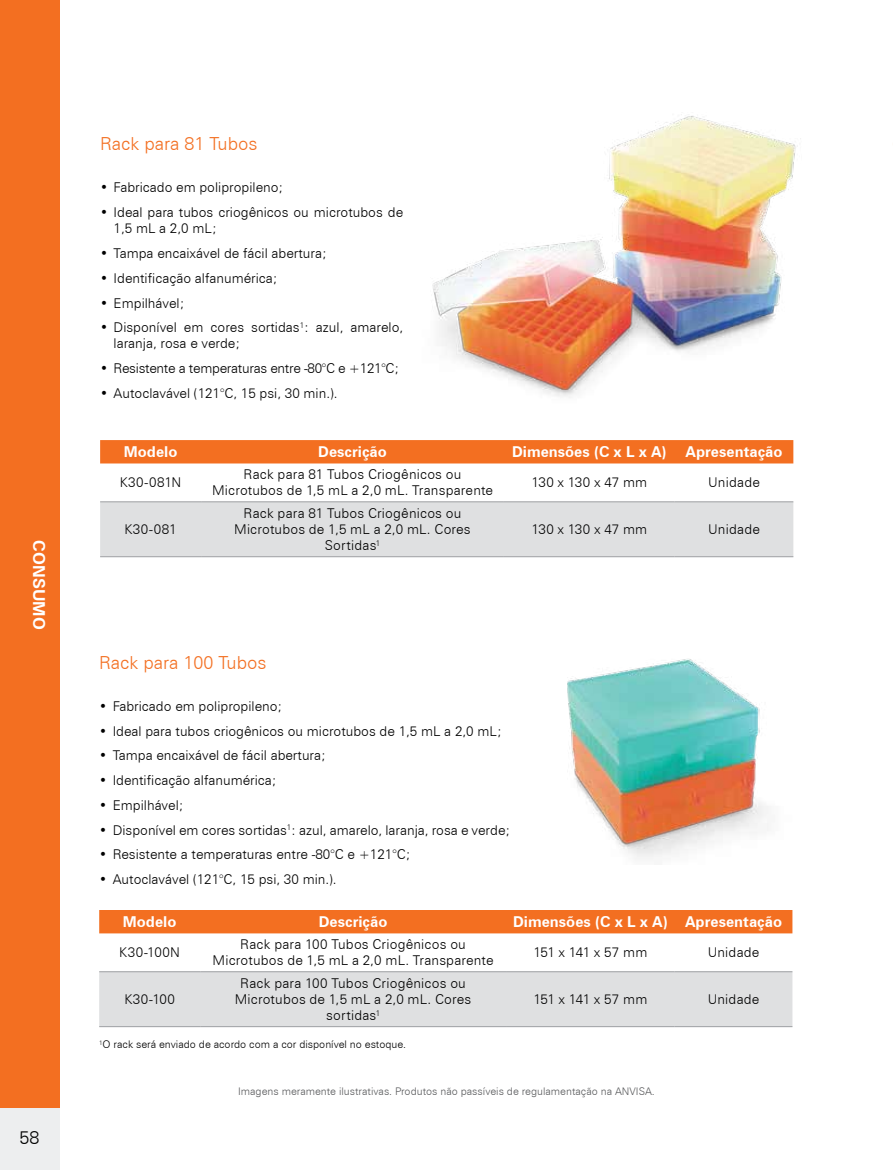
<style>
.page{position:relative;width:893px;height:1170px;background:#fff}
.page>*{position:absolute;margin:0;border:0;box-sizing:border-box;transform-origin:0 0}
.t1{font:300 18px "Zurich BT";color:#f36f21}
.t2{font:300 18px "Zurich BT";color:#000}
.t3{font:700 16.5px "Zurich BT";letter-spacing:.01em;color:#fff}
.t4{font:700 15px "Zurich BT";color:#fff}
.t5{font:300 13.5px/16.2px "Zurich BT";color:#000;text-align:center}
.t6{font:300 13.5px "Zurich BT";letter-spacing:-.02em;color:#000}
.t7{font:300 13.5px "Zurich BT";letter-spacing:-.03em;color:#000}
.t8{font:300 10.5px "Zurich BT";color:#58595b}
.t9{font:300 10.5px "Zurich BT";color:#000}
</style>
<div class="page">
<div style="left:0;top:1091px;width:60px;height:78px;background:#edeeef"></div>
<div style="left:0;top:0;width:60px;height:1107px;background:#f36f21"></div>
<div style="left:100px;top:440px;width:693px;height:23px;background:#f36f21"></div>
<div style="left:100px;top:502px;width:693px;height:54px;background:#dfe0e1"></div>
<hr style="left:100px;top:501px;width:101px;height:1px;background:#9d9fa2">
<hr style="left:201px;top:501px;width:303px;height:1px;background:#9d9fa2">
<hr style="left:504px;top:501px;width:171px;height:1px;background:#9d9fa2">
<hr style="left:100px;top:556px;width:101px;height:1px;background:#9d9fa2">
<hr style="left:201px;top:556px;width:303px;height:1px;background:#9d9fa2">
<hr style="left:504px;top:556px;width:171px;height:1px;background:#9d9fa2">
<hr style="left:675px;top:501px;width:118px;height:1px;background:#9d9fa2">
<hr style="left:675px;top:556px;width:118px;height:1px;background:#9d9fa2">
<img style="left:432px;top:114px;width:369px;height:284px">
<div style="left:99px;top:910px;width:693px;height:23px;background:#f36f21"></div>
<div style="left:99px;top:972px;width:693px;height:54px;background:#dfe0e1"></div>
<hr style="left:99px;top:971px;width:101px;height:1px;background:#9d9fa2">
<hr style="left:200px;top:971px;width:306px;height:1px;background:#9d9fa2">
<hr style="left:506px;top:971px;width:169px;height:1px;background:#9d9fa2">
<hr style="left:99px;top:1026px;width:101px;height:1px;background:#9d9fa2">
<hr style="left:200px;top:1026px;width:306px;height:1px;background:#9d9fa2">
<hr style="left:506px;top:1026px;width:169px;height:1px;background:#9d9fa2">
<hr style="left:675px;top:971px;width:117px;height:1px;background:#9d9fa2">
<hr style="left:675px;top:1026px;width:117px;height:1px;background:#9d9fa2">
<img style="left:567px;top:659px;width:201px;height:200px">
<p class="t3" style="left:49px;top:540px;width:91px;rotate:90deg">consumo</p>
<h1 class="t2" style="left:20px;top:1126px;width:21px">58</h1>
<h1 class="t1" style="left:100px;top:133px;width:159px">Rack para 81 Tubos</h1>
<p class="t5" style="left:100px;top:179px;width:185px">• Fabricado em polipropileno;</p>
<p class="t5" style="left:114px;top:204px;width:291px;text-align:left;text-indent:-14px">• Ideal para tubos criogênicos ou microtubos de<br>1,5 mL a 2,0 mL;</p>
<p class="t5" style="left:100px;top:245px;width:228px">• Tampa encaixável de fácil abertura;</p>
<p class="t5" style="left:100px;top:270px;width:179px">• Identificação alfanumérica;</p>
<p class="t5" style="left:100px;top:294px;width:86px">• Empilhável;</p>
<p class="t5" style="left:114px;top:319px;width:291px;text-align:left;text-indent:-14px">• Disponível em cores sortidas<sup>1</sup>: azul, amarelo, laranja, rosa e verde;</p>
<p class="t6" style="left:100px;top:360px;width:301px">• Resistente a temperaturas entre -80°C e +121°C;</p>
<p class="t5" style="left:100px;top:385px;width:239px">• Autoclavável (121°C, 15 psi, 30 min.).</p>
<p class="t4" style="left:124px;top:443px;width:55px">Modelo</p>
<p class="t4" style="left:318px;top:443px;width:70px">Descrição</p>
<p class="t4" style="left:512px;top:443px;width:156px">Dimensões (C x L x A)</p>
<p class="t4" style="left:685px;top:443px;width:98px">Apresentação</p>
<p class="t5" style="left:120px;top:474px;width:63px">K30-081N</p>
<p class="t5" style="left:212px;top:466px;width:283px">Rack para 81 Tubos Criogênicos ou<br>Microtubos de 1,5 mL a 2,0 mL. Transparente</p>
<p class="t5" style="left:531px;top:474px;width:117px">130 x 130 x 47 mm</p>
<p class="t5" style="left:708px;top:474px;width:53px">Unidade</p>
<p class="t5" style="left:124px;top:521px;width:54px">K30-081</p>
<p class="t5" style="left:234px;top:505px;width:238px">Rack para 81 Tubos Criogênicos ou<br>Microtubos de 1,5 mL a 2,0 mL. Cores<br>Sortidas<sup>1</sup></p>
<p class="t5" style="left:531px;top:521px;width:117px">130 x 130 x 47 mm</p>
<p class="t5" style="left:708px;top:521px;width:53px">Unidade</p>
<h1 class="t1" style="left:99px;top:652px;width:169px">Rack para 100 Tubos</h1>
<p class="t5" style="left:99px;top:698px;width:185px">• Fabricado em polipropileno;</p>
<p class="t5" style="left:99px;top:722px;width:404px">• Ideal para tubos criogênicos ou microtubos de 1,5 mL a 2,0 mL;</p>
<p class="t5" style="left:99px;top:747px;width:228px">• Tampa encaixável de fácil abertura;</p>
<p class="t5" style="left:99px;top:772px;width:179px">• Identificação alfanumérica;</p>
<p class="t5" style="left:99px;top:796px;width:86px">• Empilhável;</p>
<p class="t5" style="left:99px;top:821px;width:413px">• Disponível em cores sortidas<sup>1</sup>: azul, amarelo, laranja, rosa e verde;</p>
<p class="t5" style="left:99px;top:846px;width:313px">• Resistente a temperaturas entre -80°C e +121°C;</p>
<p class="t5" style="left:99px;top:870px;width:239px">• Autoclavável (121°C, 15 psi, 30 min.).</p>
<p class="t4" style="left:123px;top:912px;width:55px">Modelo</p>
<p class="t4" style="left:319px;top:912px;width:70px">Descrição</p>
<p class="t4" style="left:513px;top:912px;width:270px">Dimensões (C x L x A) Apresentação</p>
<p class="t5" style="left:119px;top:944px;width:62px">K30-100N</p>
<p class="t5" style="left:213px;top:936px;width:283px">Rack para 100 Tubos Criogênicos ou<br>Microtubos de 1,5 mL a 2,0 mL. Transparente</p>
<p class="t7" style="left:533px;top:944px;width:115px">151 x 141 x 57 mm</p>
<p class="t5" style="left:708px;top:944px;width:53px">Unidade</p>
<p class="t5" style="left:124px;top:990px;width:52px">K30-100</p>
<p class="t5" style="left:235px;top:974px;width:238px">Rack para 100 Tubos Criogênicos ou<br>Microtubos de 1,5 mL a 2,0 mL. Cores sortidas<sup>1</sup></p>
<p class="t7" style="left:533px;top:990px;width:115px">151 x 141 x 57 mm</p>
<p class="t5" style="left:708px;top:990px;width:53px">Unidade</p>
<p class="t9" style="left:99px;top:1037px;width:308px"><sup>1</sup>O rack será enviado de acordo com a cor disponível no estoque.</p>
<p class="t8" style="left:238px;top:1084px;width:418px">Imagens meramente ilustrativas. Produtos não passíveis de regulamentação na ANVISA.</p>
</div>
